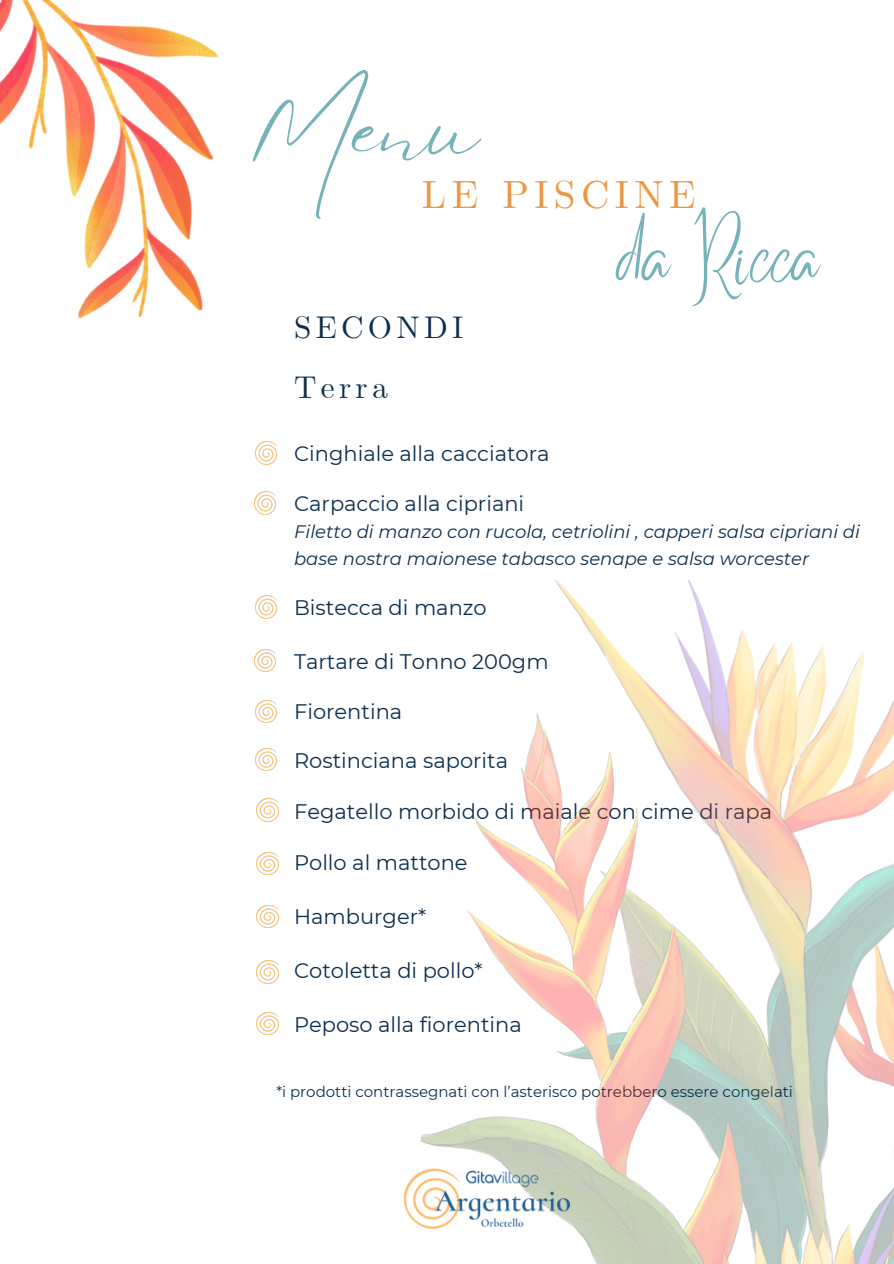
<style>
.page{position:relative;width:894px;height:1264px;background:#fff}
.page>*{position:absolute;margin:0;border:0;box-sizing:border-box;transform-origin:0 0}
.t1{font:89.55px "Eyesome Script";color:#76b2ba}
.t2{font:63.15px "Better Saturday";color:#76b2ba}
.t3{font:39.15px "CMU Serif";letter-spacing:.14em;color:#eb9742}
.t4{font:31.05px "CMU Serif";letter-spacing:.14em;color:#0c2f4f}
.t5{font:21px "Montserrat";color:#0c2f4f}
.t6{font:italic 18px/27px "Montserrat";color:#0c2f4f}
.t7{font:15px "Montserrat";color:#0c2f4f}
</style>
<div class="page">
<img style="left:254px;top:649px;width:21px;height:22px">
<img style="left:254px;top:492px;width:21px;height:22px">
<img style="left:255px;top:596px;width:22px;height:22px">
<img style="left:255px;top:700px;width:22px;height:23px">
<img style="left:255px;top:442px;width:22px;height:22px">
<img style="left:255px;top:748px;width:22px;height:23px">
<img style="left:257px;top:798px;width:21px;height:23px">
<img style="left:257px;top:905px;width:21px;height:22px">
<img style="left:257px;top:852px;width:21px;height:22px">
<img style="left:257px;top:961px;width:21px;height:22px">
<img style="left:257px;top:1012px;width:21px;height:22px">
<img style="left:421px;top:580px;width:472px;height:683px">
<img style="left:404px;top:1164px;width:165px;height:69px">
<img style="left:0;top:0;width:219px;height:319px">
<p class="t1" style="left:248px;top:71px;width:232px">Menu</p>
<p class="t3" style="left:422px;top:172px;width:275px">LE PISCINE</p>
<p class="t2" style="left:617px;top:246px;width:205px">da Ricca</p>
<h4 class="t4" style="left:294px;top:308px;width:171px">SECONDI</h4>
<p class="t4" style="left:294px;top:369px;width:95px">Terra</p>
<h6 class="t5" style="left:294px;top:440px;width:257px">Cinghiale alla cacciatora</h6>
<p class="t5" style="left:294px;top:490px;width:231px">Carpaccio alla cipriani</p>
<p class="t6" style="left:294px;top:517px;width:567px">Filetto di manzo con rucola, cetriolini , capperi salsa cipriani di base nostra maionese tabasco senape e salsa worcester</p>
<h6 class="t5" style="left:294px;top:595px;width:194px">Bistecca di manzo</h6>
<h6 class="t5" style="left:294px;top:649px;width:256px">Tartare di Tonno 200gm</h6>
<h6 class="t5" style="left:294px;top:698px;width:110px">Fiorentina</h6>
<h6 class="t5" style="left:294px;top:748px;width:215px">Rostinciana saporita</h6>
<h6 class="t5" style="left:294px;top:798px;width:479px">Fegatello morbido di maiale con cime di rapa</h6>
<h6 class="t5" style="left:294px;top:849px;width:175px">Pollo al mattone</h6>
<h6 class="t5" style="left:294px;top:903px;width:134px">Hamburger*</h6>
<h6 class="t5" style="left:294px;top:957px;width:190px">Cotoletta di pollo*</h6>
<h6 class="t5" style="left:294px;top:1011px;width:229px">Peposo alla fiorentina</h6>
<p class="t7" style="left:276px;top:1082px;width:518px">*i prodotti contrassegnati con l’asterisco potrebbero essere congelati</p>
</div>
